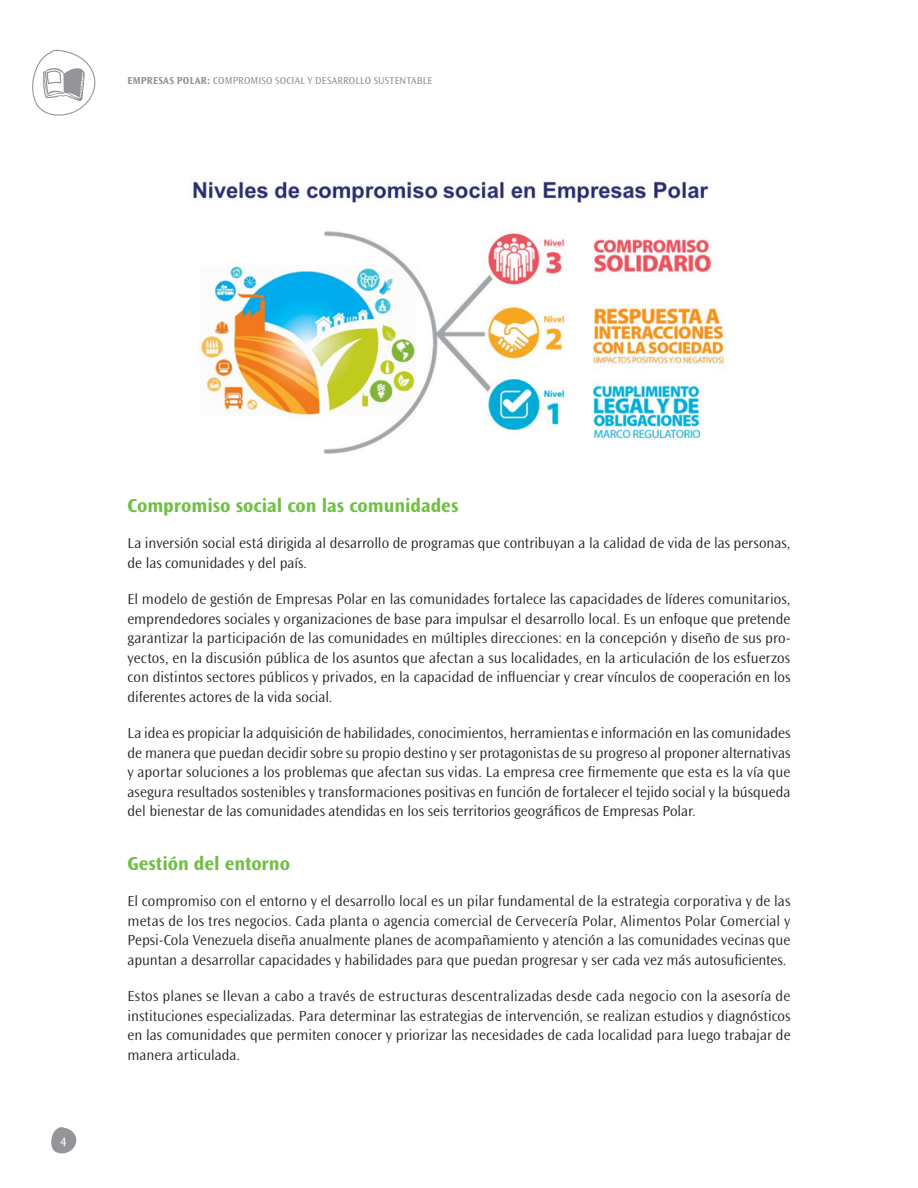
<style>
.page{position:relative;width:918px;height:1188px;background:#fff}
.page>*{position:absolute;margin:0;border:0;box-sizing:border-box;transform-origin:0 0}
.Sub_1{font:700 19.5px "Ocean Sans Std";letter-spacing:-.005em;color:#71bf45}
.texto{font:300 15px/19.5px "Ocean Sans Std";letter-spacing:-.005em;color:#231f20;text-align:justify}
.t1{font:12.75px "Ocean Sans Std";color:#fff}
.t2{font:10.5px "Ocean Sans Std";letter-spacing:.015em;color:#939598}
.s1{font-weight:700}
</style>
<div class="page">
<svg style="left:51px;top:1127px;width:26px;height:27px"></svg>
<svg style="left:32px;top:49px;width:64px;height:67px"></svg>
<img style="left:193px;top:179px;width:533px;height:275px">
<p class="t2" style="left:128px;top:75px;width:306px"><span class="s1">EMPRESAS POLAR:</span> COMPROMISO SOCIAL Y DESARROLLO SUSTENTABLE</p>
<p class="t1" style="left:61px;top:1135px;width:8px">4</p>
<p class="Sub_1" style="left:128px;top:494px;width:332px">Compromiso social con las comunidades</p>
<p class="texto" style="left:128px;top:534px;width:664px">La inversión social está dirigida al desarrollo de programas que contribuyan a la calidad de vida de las personas, de las comunidades y del país.</p>
<p class="texto" style="left:128px;top:590px;width:665px">El modelo de gestión de Empresas Polar en las comunidades fortalece las capacidades de líderes comunitarios, emprendedores sociales y organizaciones de base para impulsar el desarrollo local. Es un enfoque que pretende garantizar la participación de las comunidades en múltiples direcciones: en la concepción y diseño de sus pro&shy;yectos, en la discusión pública de los asuntos que afectan a sus localidades, en la articulación de los esfuerzos con distintos sectores públicos y privados, en la capacidad de influenciar y crear vínculos de cooperación en los diferentes actores de la vida social.</p>
<p class="texto" style="left:128px;top:724px;width:664px">La idea es propiciar la adquisición de habilidades, conocimientos, herramientas e información en las comunidades de manera que puedan decidir sobre su propio destino y ser protagonistas de su progreso al proponer alternativas y aportar soluciones a los problemas que afectan sus vidas. La empresa cree firmemente que esta es la vía que asegura resultados sostenibles y transformaciones positivas en función de fortalecer el tejido social y la búsqueda del bienestar de las comunidades atendidas en los seis territorios geográficos de Empresas Polar.</p>
<p class="Sub_1" style="left:128px;top:852px;width:164px">Gestión del entorno</p>
<p class="texto" style="left:128px;top:892px;width:664px">El compromiso con el entorno y el desarrollo local es un pilar fundamental de la estrategia corporativa y de las metas de los tres negocios. Cada planta o agencia comercial de Cervecería Polar, Alimentos Polar Comercial y Pepsi-Cola Venezuela diseña anualmente planes de acompañamiento y atención a las comunidades vecinas que apuntan a desarrollar capacidades y habilidades para que puedan progresar y ser cada vez más autosuficientes.</p>
<p class="texto" style="left:128px;top:987px;width:664px">Estos planes se llevan a cabo a través de estructuras descentralizadas desde cada negocio con la asesoría de instituciones especializadas. Para determinar las estrategias de intervención, se realizan estudios y diagnósticos en las comunidades que permiten conocer y priorizar las necesidades de cada localidad para luego trabajar de manera articulada.</p>
</div>
